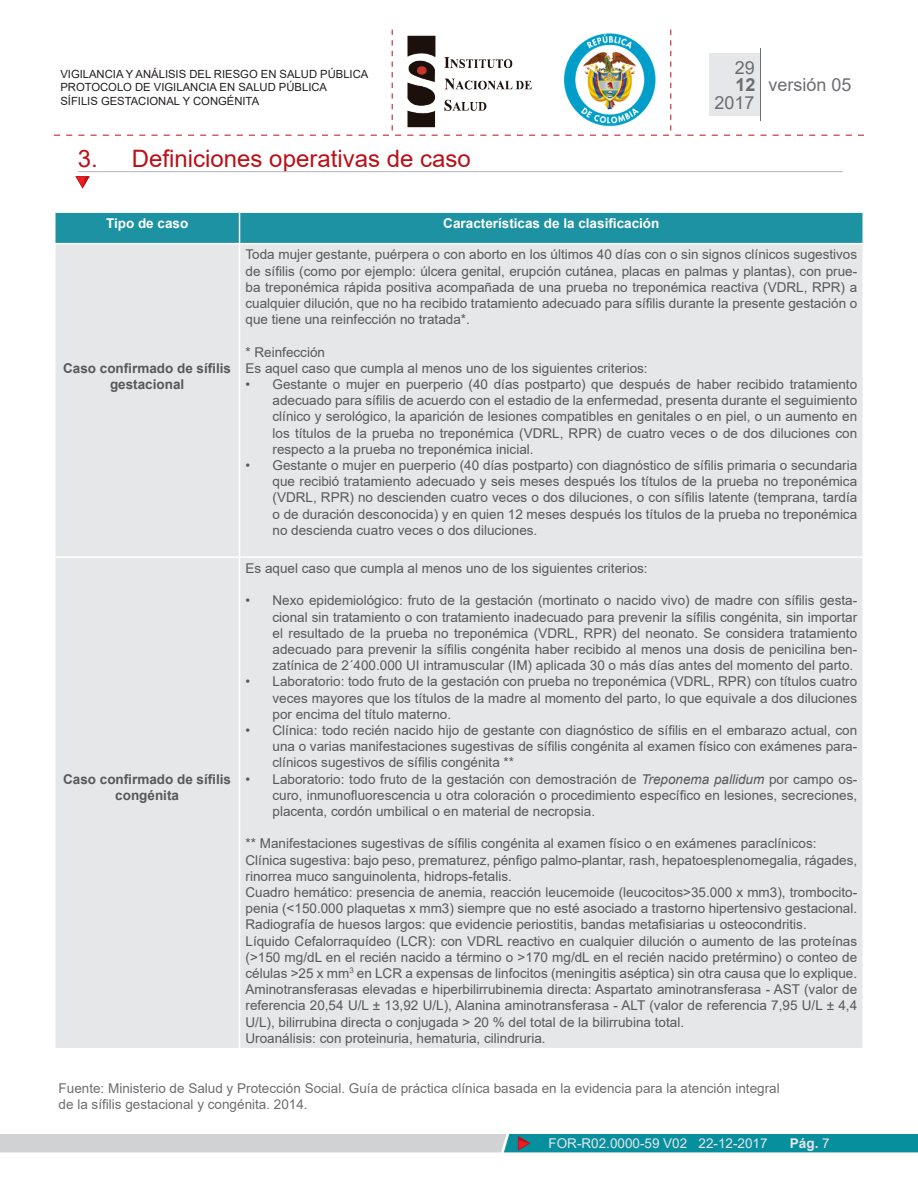
<style>
.page{position:relative;width:918px;height:1188px;background:#fff}
.page>*{position:absolute;margin:0;border:0;box-sizing:border-box;transform-origin:0 0}
.titulo{font:24px "Arial";color:#bb1018}
.t1{font:18px/35.2px "Arial";color:#6c6d70;text-align:right}
.t2{font:700 18px "Arial";color:#6c6d70}
.t3{font:13.5px/16.2px "Arial";color:#57585a;text-align:justify}
.nota_al_pie{font:13.5px/16.2px "Arial";color:#6c6d70}
.t4{font:700 13.5px/16.2px "Arial";color:#57585a;text-align:center}
.t5{font:700 13.5px "Arial";color:#fff}
.t6{font:13.5px "Arial";color:#e6e7e9}
.t7{font:700 13.5px "Arial";color:#e6e7e9}
.t8{font:11.25px/13.5px "Arial";color:#231f20}
.s1{font-style:italic}
.s2{font-weight:400}
</style>
<div class="page">
<svg style="left:54px;top:30px;width:810px;height:106px"></svg>
<div style="left:710px;top:54px;width:50px;height:62px;background:#e6e7e9"></div>
<hr style="left:760px;top:48px;width:1px;height:72px;background:#6c6d70">
<svg style="left:0;top:1134px;width:918px;height:18px;background:#78b3bb"></svg>
<img style="left:396px;top:30px;width:270px;height:100px">
<div style="left:56px;top:213px;width:806px;height:30px;background:#1d92a2"></div>
<div style="left:56px;top:244px;width:806px;height:804px;background:#e6e7e9"></div>
<hr style="left:239px;top:213px;width:1px;height:30px;background:#fff">
<hr style="left:239px;top:244px;width:1px;height:312px;background:#fff">
<hr style="left:239px;top:558px;width:1px;height:490px;background:#fff">
<hr style="left:54px;top:556px;width:186px;height:2px;background:#fff">
<hr style="left:240px;top:556px;width:624px;height:2px;background:#fff">
<hr style="left:78px;top:171px;width:765px;height:1px;background:#b2b3b7">
<svg style="left:75px;top:176px;width:15px;height:13px"></svg>
<p class="t8" style="left:60px;top:67px;width:310px">VIGILANCIA Y ANÁLISIS DEL RIESGO EN SALUD PÚBLICA<br>PROTOCOLO DE VIGILANCIA EN SALUD PÚBLICA<br>SÍFILIS GESTACIONAL Y CONGÉNITA</p>
<p class="titulo" style="left:78px;top:142px;width:394px">3. Definiciones operativas de caso</p>
<p class="t5" style="left:106px;top:214px;width:84px">Tipo de caso</p>
<p class="t5" style="left:443px;top:214px;width:218px">Características de la clasificación</p>
<h2 class="t1" style="left:714px;top:50px;width:42px">29<br>2017</h2>
<h2 class="t2" style="left:735px;top:72px;width:22px">12</h2>
<h2 class="t1" style="left:769px;top:67px;width:85px">versión 05</h2>
<p class="t4" style="left:63px;top:360px;width:170px">Caso confirmado de sífilis gestacional</p>
<p class="t4" style="left:63px;top:771px;width:170px">Caso confirmado de sífilis congénita</p>
<p class="t3" style="left:246px;top:247px;width:613px">Toda mujer gestante, puérpera o con aborto en los últimos 40 días con o sin signos clínicos sugestivos de sífilis (como por ejemplo: úlcera genital, erupción cutánea, placas en palmas y plantas), con prue&shy;ba treponémica rápida positiva acompañada de una prueba no treponémica reactiva (VDRL, RPR) a cualquier dilución, que no ha recibido tratamiento adecuado para sífilis durante la presente gestación o que tiene una reinfección no tratada*.</p>
<p class="t3" style="left:246px;top:344px;width:81px">* Reinfección</p>
<p class="t3" style="left:246px;top:360px;width:404px">Es aquel caso que cumpla al menos uno de los siguientes criterios:</p>
<p class="t3" style="left:273px;top:376px;width:586px;text-indent:-27px">• Gestante o mujer en puerperio (40 días postparto) que después de haber recibido tratamiento adecuado para sífilis de acuerdo con el estadio de la enfermedad, presenta durante el seguimiento clínico y serológico, la aparición de lesiones compatibles en genitales o en piel, o un aumento en los títulos de la prueba no treponémica (VDRL, RPR) de cuatro veces o de dos diluciones con respecto a la prueba no treponémica inicial.</p>
<p class="t3" style="left:273px;top:457px;width:586px;text-indent:-27px">• Gestante o mujer en puerperio (40 días postparto) con diagnóstico de sífilis primaria o secundaria que recibió tratamiento adecuado y seis meses después los títulos de la prueba no treponémica (VDRL, RPR) no descienden cuatro veces o dos diluciones, o con sífilis latente (temprana, tardía o de duración desconocida) y en quien 12 meses después los títulos de la prueba no treponémica no descienda cuatro veces o dos diluciones.</p>
<p class="t3" style="left:246px;top:560px;width:404px">Es aquel caso que cumpla al menos uno de los siguientes criterios:</p>
<p class="t3" style="left:273px;top:592px;width:586px;text-indent:-27px">• Nexo epidemiológico: fruto de la gestación (mortinato o nacido vivo) de madre con sífilis gesta&shy;cional sin tratamiento o con tratamiento inadecuado para prevenir la sífilis congénita, sin importar el resultado de la prueba no treponémica (VDRL, RPR) del neonato. Se considera tratamiento adecuado para prevenir la sífilis congénita haber recibido al menos una dosis de penicilina ben&shy;zatínica de 2´400.000 UI intramuscular (IM) aplicada 30 o más días antes del momento del parto.</p>
<p class="t3" style="left:273px;top:673px;width:586px;text-indent:-27px">• Laboratorio: todo fruto de la gestación con prueba no treponémica (VDRL, RPR) con títulos cuatro veces mayores que los títulos de la madre al momento del parto, lo que equivale a dos diluciones por encima del título materno.</p>
<p class="t3" style="left:273px;top:722px;width:586px;text-indent:-27px">• Clínica: todo recién nacido hijo de gestante con diagnóstico de sífilis en el embarazo actual, con una o varias manifestaciones sugestivas de sífilis congénita al examen físico con exámenes para&shy;clínicos sugestivos de sífilis congénita **</p>
<p class="t3" style="left:273px;top:771px;width:586px;text-indent:-27px">• Laboratorio: todo fruto de la gestación con demostración de <span class="s1">Treponema pallidum</span> por campo os&shy;curo, inmunofluorescencia u otra coloración o procedimiento específico en lesiones, secreciones, placenta, cordón umbilical o en material de necropsia.</p>
<p class="t3" style="left:246px;top:835px;width:572px">** Manifestaciones sugestivas de sífilis congénita al examen físico o en exámenes paraclínicos:</p>
<p class="t3" style="left:246px;top:852px;width:613px">Clínica sugestiva: bajo peso, prematurez, pénfigo palmo-plantar, rash, hepatoesplenomegalia, rágades, rinorrea muco sanguinolenta, hidrops-fetalis.</p>
<p class="t3" style="left:246px;top:884px;width:613px">Cuadro hemático: presencia de anemia, reacción leucemoide (leucocitos&gt;35.000 x mm3), trombocito&shy;penia (&lt;150.000 plaquetas x mm3) siempre que no esté asociado a trastorno hipertensivo gestacional.</p>
<p class="t3" style="left:246px;top:916px;width:563px">Radiografía de huesos largos: que evidencie periostitis, bandas metafisiarias u osteocondritis.</p>
<p class="t3" style="left:246px;top:933px;width:613px">Líquido Cefalorraquídeo (LCR): con VDRL reactivo en cualquier dilución o aumento de las proteínas (&gt;150 mg/dL en el recién nacido a término o &gt;170 mg/dL en el recién nacido pretérmino) o conteo de células &gt;25 x mm<sup>3</sup> en LCR a expensas de linfocitos (meningitis aséptica) sin otra causa que lo explique.</p>
<p class="t3" style="left:246px;top:981px;width:613px">Aminotransferasas elevadas e hiperbilirrubinemia directa: Aspartato aminotransferasa - AST (valor de referencia 20,54 U/L ± 13,92 U/L), Alanina aminotransferasa - ALT (valor de referencia 7,95 U/L ± 4,4<br>U/L), bilirrubina directa o conjugada &gt; 20 % del total de la bilirrubina total.</p>
<p class="t3" style="left:246px;top:1030px;width:302px">Uroanálisis: con proteinuria, hematuria, cilindruria.</p>
<p class="nota_al_pie" style="left:59px;top:1080px;width:723px">Fuente: Ministerio de Salud y Protección Social. Guía de práctica clínica basada en la evidencia para la atención integral de la sífilis gestacional y congénita. 2014.</p>
<p class="t6" style="left:549px;top:1134px;width:221px">FOR-R02.0000-59 V02 22-12-2017</p>
<p class="t7" style="left:790px;top:1134px;width:41px">Pág. <span class="s2">7</span></p>
</div>
